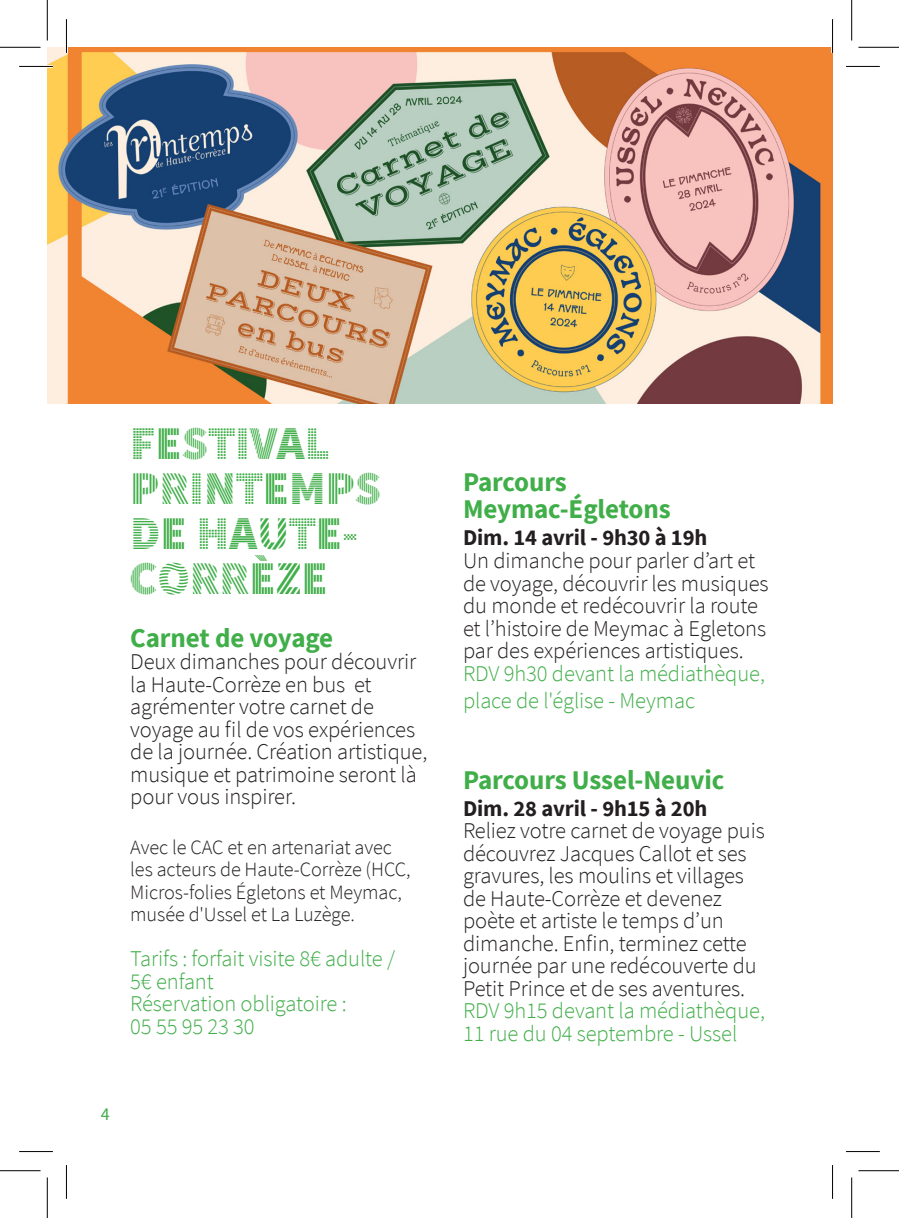
<style>
.page{position:relative;width:899px;height:1218px;background:#fff}
.page>*{position:absolute;margin:0;border:0;box-sizing:border-box;transform-origin:0 0}
.t1{font:900 47.25px/45px "Source Sans Pro DISPLAYV2";color:#40ae49}
.LEGENDE___TEXTE_PETIT{font:700 27px "Source Sans Pro";letter-spacing:-.005em;color:#40ae49}
.LEGENDE___TEXTE_PETIT-2{font:300 22.5px/22.5px "Source Sans Pro";letter-spacing:-.005em;color:#231f20}
.LEGENDE___TEXTE_PETIT-3{font:300 22.5px/27px "Source Sans Pro";letter-spacing:-.005em;color:#40ae49}
.LEGENDE___TEXTE_PETIT-4{font:700 22.5px "Source Sans Pro";letter-spacing:-.005em;color:#231f20}
.LEGENDE___TEXTE_PETIT-5{font:300 20.25px/22.5px "Source Sans Pro";letter-spacing:-.005em;color:#231f20}
.TEXTE_COURANT{font:18px "Source Sans Pro";color:#40ae49}
</style>
<div class="page">
<img style="left:47px;top:47px;width:785px;height:356px">
<hr style="left:19px;top:65px;width:34px;height:3px;background:#fff">
<hr style="left:65px;top:19px;width:3px;height:34px;background:#fff">
<hr style="left:830px;top:19px;width:3px;height:34px;background:#fff">
<hr style="left:19px;top:66px;width:34px;height:1px;background:#000">
<hr style="left:845px;top:66px;width:34px;height:1px;background:#000">
<hr style="left:19px;top:1150px;width:34px;height:1px;background:#000">
<hr style="left:845px;top:1150px;width:34px;height:1px;background:#000">
<hr style="left:66px;top:19px;width:1px;height:34px;background:#000">
<hr style="left:66px;top:1164px;width:1px;height:34px;background:#000">
<hr style="left:831px;top:19px;width:1px;height:34px;background:#000">
<hr style="left:831px;top:1164px;width:1px;height:34px;background:#000">
<hr style="left:0;top:47px;width:40px;height:1px;background:#000">
<hr style="left:858px;top:47px;width:40px;height:1px;background:#000">
<hr style="left:0;top:1169px;width:40px;height:1px;background:#000">
<hr style="left:858px;top:1169px;width:40px;height:1px;background:#000">
<hr style="left:47px;top:0;width:1px;height:41px;background:#000">
<hr style="left:47px;top:1177px;width:1px;height:40px;background:#000">
<hr style="left:850px;top:0;width:1px;height:41px;background:#000">
<hr style="left:850px;top:1177px;width:1px;height:40px;background:#000">
<p class="t1" style="left:130px;top:422px;width:253px">FESTIVAL<br>PRINTEMPS<br>DE HAUTE-<br>CORRÈZE</p>
<p class="LEGENDE___TEXTE_PETIT" style="left:130px;top:619px;width:204px">Carnet de voyage</p>
<p class="LEGENDE___TEXTE_PETIT-2" style="left:130px;top:650px;width:298px">Deux dimanches pour découvrir la Haute-Corrèze en bus et agrémenter votre carnet de voyage au fil de vos expériences de la journée. Création artistique, musique et patrimoine seront là pour vous inspirer.</p>
<p class="LEGENDE___TEXTE_PETIT-5" style="left:130px;top:835px;width:282px">Avec le CAC et en artenariat avec les acteurs de Haute-Corrèze (HCC,<br>Micros-folies Égletons et Meymac, musée d'Ussel et La Luzège.</p>
<p class="LEGENDE___TEXTE_PETIT-3" style="left:130px;top:945px;width:266px">Tarifs : forfait visite 8€ adulte /</p>
<p class="LEGENDE___TEXTE_PETIT-3" style="left:130px;top:967px;width:85px">5€ enfant</p>
<p class="LEGENDE___TEXTE_PETIT-3" style="left:130px;top:990px;width:218px">Réservation obligatoire :</p>
<p class="LEGENDE___TEXTE_PETIT-3" style="left:130px;top:1012px;width:126px">05 55 95 23 30</p>
<p class="TEXTE_COURANT" style="left:101px;top:1102px;width:10px">4</p>
<p class="LEGENDE___TEXTE_PETIT" style="left:463px;top:464px;width:105px">Parcours</p>
<p class="LEGENDE___TEXTE_PETIT" style="left:463px;top:491px;width:209px">Meymac-Égletons</p>
<p class="LEGENDE___TEXTE_PETIT-4" style="left:463px;top:522px;width:246px">Dim. 14 avril - 9h30 à 19h</p>
<p class="LEGENDE___TEXTE_PETIT-2" style="left:463px;top:549px;width:307px">Un dimanche pour parler d’art et de voyage, découvrir les musiques du monde et redécouvrir la route et l’histoire de Meymac à Egletons par des expériences artistiques.</p>
<p class="LEGENDE___TEXTE_PETIT-3" style="left:463px;top:659px;width:303px">RDV 9h30 devant la médiathèque, place de l'église - Meymac</p>
<p class="LEGENDE___TEXTE_PETIT" style="left:463px;top:761px;width:263px">Parcours Ussel-Neuvic</p>
<p class="LEGENDE___TEXTE_PETIT-4" style="left:463px;top:792px;width:246px">Dim. 28 avril - 9h15 à 20h</p>
<p class="LEGENDE___TEXTE_PETIT-2" style="left:463px;top:819px;width:303px">Reliez votre carnet de voyage puis découvrez Jacques Callot et ses gravures, les moulins et villages de Haute-Corrèze et devenez poète et artiste le temps d’un dimanche. Enfin, terminez cette journée par une redécouverte du<br>Petit Prince et de ses aventures.</p>
<p class="LEGENDE___TEXTE_PETIT-3" style="left:463px;top:999px;width:303px;line-height:22.5px">RDV 9h15 devant la médiathèque,<br>11 rue du 04 septembre - Ussel</p>
</div>
